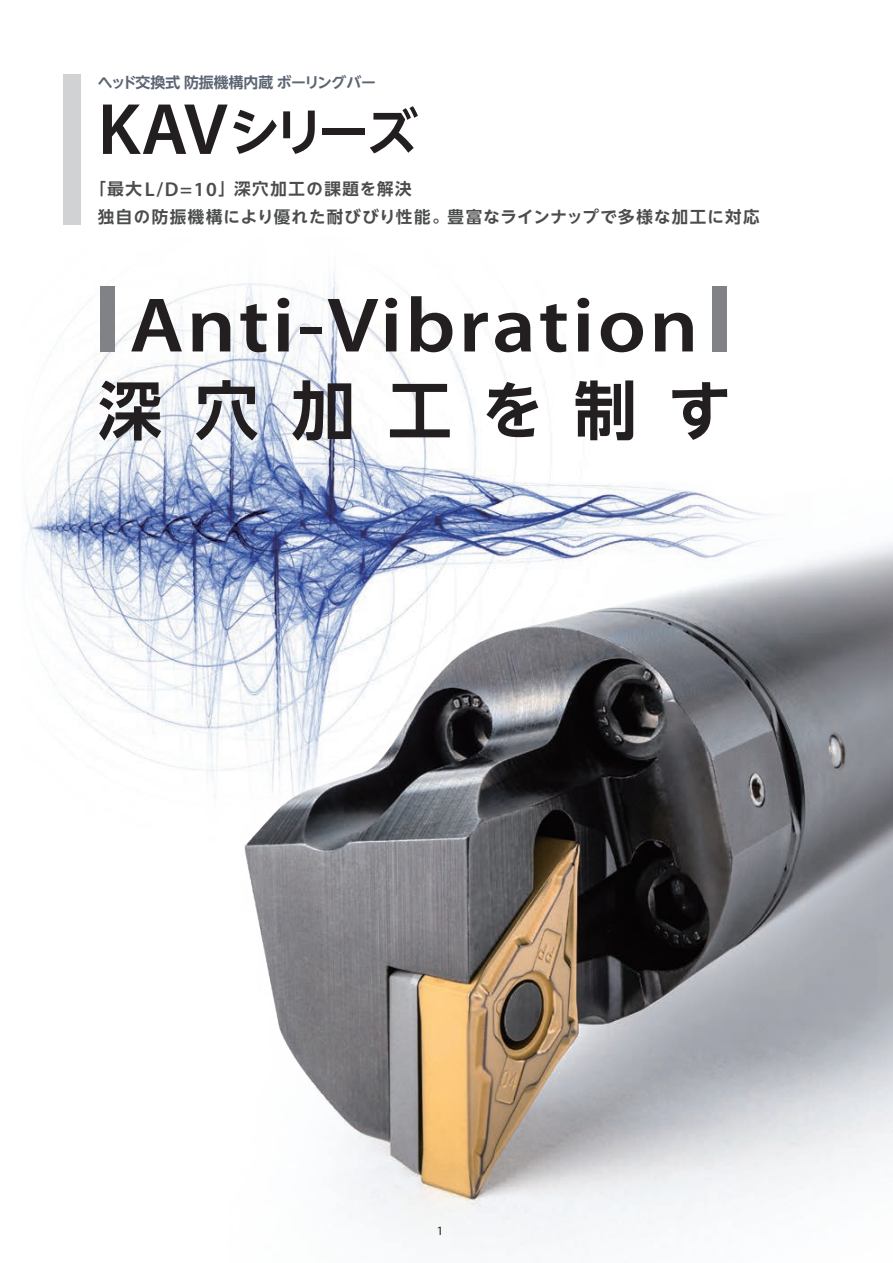
<style>
.page{position:relative;width:893px;height:1263px;background:#fff}
.page>*{position:absolute;margin:0;border:0;box-sizing:border-box;transform-origin:0 0}
.t1{font:600 77.85px "Myriad Pro";letter-spacing:.035em;color:#231f20;scale:1.1 1}
.t2{font:700 63.75px "UD Shin Go NT Pro De";letter-spacing:.495em;color:#231f20}
.t3{font:700 50.7px "UD Shin Go NT Pro De";color:#231f20}
.t4{font:700 16.5px/27.6px "UD Shin Go NT Pro De";letter-spacing:.085em;color:#4b4c4d}
.t5{font:700 14.85px "UD Shin Go NT Pro De";color:#5c6573}
.t6{font:12.75px "Myriad Pro";color:#231f20}
.s1{font-family:"Myriad Pro";font-weight:600;font-size:73.2px}
.s2{font-family:"Myriad Pro";font-weight:600;font-size:20.1px}
</style>
<div class="page">
<img style="left:25px;top:74px;width:868px;height:1178px">
<div style="left:64px;top:74px;width:17px;height:151px;background:#d1d2d4"></div>
<div style="left:100px;top:286px;width:14px;height:65px;background:#808285"></div>
<div style="left:713px;top:286px;width:14px;height:65px;background:#808285"></div>
<p class="t5" style="left:98px;top:70px;width:280px">ヘッド交換式防振機構内蔵ボーリングバー</p>
<h3 class="t3" style="left:98px;top:91px;width:321px"><span class="s1">KAV</span>シリーズ</h3>
<p class="t4" style="left:98px;top:175px;width:663px;text-indent:-8px">「最大<span class="s2">L/D=10</span>」深穴加工の課題を解決<br>独自の防振機構により優れた耐びびり性能。豊富なラインナップで多様な加工に対応</p>
<h1 class="t1" style="left:129px;top:276px;width:519px">Anti-Vibration</h1>
<h2 class="t2" style="left:98px;top:358px;width:635px">深穴加工を制す</h2>
<p class="t6" style="left:437px;top:1223px;width:8px">1</p>
</div>
